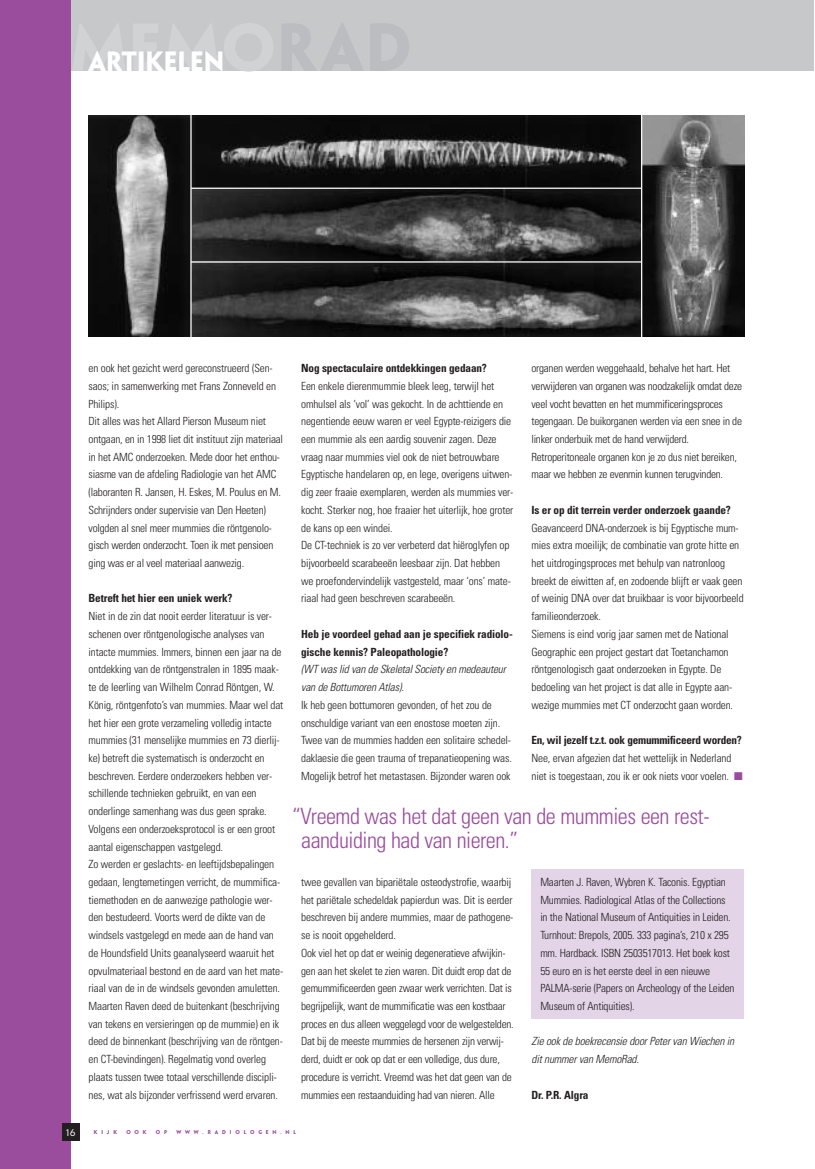
<style>
.page{position:relative;width:815px;height:1169px;background:#fff}
.page>*{position:absolute;margin:0;border:0;box-sizing:border-box;transform-origin:0 0}
.t1{font:25px "Penumbra MM 725 0";color:#fff}
.t2{font:300 condensed 22.5px/23.8px "Univers";letter-spacing:-.02em;color:#9a4c9d}
.t3{font:300 condensed 11.25px/17.8px "Univers";letter-spacing:-.015em;color:#231f20}
.t4{font:700 condensed 11.25px/17.8px "Univers";letter-spacing:-.015em;color:#231f20}
.t5{font:italic 300 condensed 11.25px/17.8px "Univers";letter-spacing:-.015em;color:#231f20}
.t6{font:8.75px "Penumbra MM 365 0";color:#fff}
.t7{font:5px "Penumbra MM 725 0";letter-spacing:.77em;color:#9a4c9d}
.s1{color:#9a4c9d}
</style>
<div class="page">
<div style="left:531px;top:868px;width:213px;height:151px;background:#e3d4e7"></div>
<div style="left:0;top:0;width:814px;height:71px;background:#c7c8ca"></div>
<div style="left:0;top:0;width:71px;height:1169px;background:#9a4c9d"></div>
<div style="left:62px;top:1123px;width:18px;height:18px;background:#231f20"></div>
<div style="left:292px;top:791px;width:452px;height:78px;background:#fff"></div>
<img style="left:89px;top:115px;width:101px;height:222px">
<svg style="left:642px;top:115px;width:102px;height:222px;background:#585858"></svg>
<svg style="left:192px;top:115px;width:449px;height:73px;background:#282828"></svg>
<svg style="left:192px;top:189px;width:449px;height:72px;background:#343434"></svg>
<svg style="left:192px;top:263px;width:449px;height:74px;background:#343434"></svg>
<h1 class="t1" style="left:89px;top:48px;width:137px">ARTIKELEN</h1>
<p class="t6" style="left:66px;top:1127px;width:11px">16</p>
<p class="t3" style="left:89px;top:360px;width:196px">en ook het gezicht werd gereconstrueerd (Sen&shy;saos; in samenwerking met Frans Zonneveld en Philips).<br>Dit alles was het Allard Pierson Museum niet ontgaan, en in 1998 liet dit instituut zijn materiaal in het AMC onderzoeken. Mede door het enthou&shy;siasme van de afdeling Radiologie van het AMC (laboranten R. Jansen, H. Eskes, M. Poulus en M.<br>Schrijnders onder supervisie van Den Heeten) volgden al snel meer mummies die röntgenolo&shy;gisch werden onderzocht. Toen ik met pensioen ging was er al veel materiaal aanwezig.</p>
<p class="t4" style="left:89px;top:591px;width:146px">Betreft het hier een uniek werk?</p>
<p class="t3" style="left:89px;top:608px;width:196px">Niet in de zin dat nooit eerder literatuur is ver&shy;schenen over röntgenologische analyses van intacte mummies. Immers, binnen een jaar na de ontdekking van de röntgenstralen in 1895 maak&shy;te de leerling van Wilhelm Conrad Röntgen, W.<br>König, röntgenfoto’s van mummies. Maar wel dat het hier een grote verzameling volledig intacte mummies (31 menselijke mummies en 73 dierlij&shy;ke) betreft die systematisch is onderzocht en beschreven. Eerdere onderzoekers hebben ver&shy;schillende technieken gebruikt, en van een onderlinge samenhang was dus geen sprake.<br>Volgens een onderzoeksprotocol is er een groot aantal eigenschappen vastgelegd.<br>Zo werden er geslachts- en leeftijdsbepalingen gedaan, lengtemetingen verricht, de mummifica&shy;tiemethoden en de aanwezige pathologie wer&shy;den bestudeerd. Voorts werd de dikte van de windsels vastgelegd en mede aan de hand van de Houndsfield Units geanalyseerd waaruit het opvulmateriaal bestond en de aard van het mate&shy;riaal van de in de windsels gevonden amuletten.<br>Maarten Raven deed de buitenkant (beschrijving van tekens en versieringen op de mummie) en ik deed de binnenkant (beschrijving van de röntgen&shy;en CT-bevindingen). Regelmatig vond overleg plaats tussen twee totaal verschillende discipli&shy;nes, wat als bijzonder verfrissend werd ervaren.</p>
<p class="t4" style="left:301px;top:360px;width:187px">Nog spectaculaire ontdekkingen gedaan?</p>
<p class="t3" style="left:301px;top:378px;width:214px">Een enkele dierenmummie bleek leeg, terwijl het omhulsel als ‘vol’ was gekocht. In de achttiende en negentiende eeuw waren er veel Egypte-reizigers die een mummie als een aardig souvenir zagen. Deze vraag naar mummies viel ook de niet betrouwbare Egyptische handelaren op, en lege, overigens uitwen&shy;dig zeer fraaie exemplaren, werden als mummies ver&shy;kocht. Sterker nog, hoe fraaier het uiterlijk, hoe groter de kans op een windei.<br>De CT-techniek is zo ver verbeterd dat hiëroglyfen op bijvoorbeeld scarabeeën leesbaar zijn. Dat hebben we proefondervindelijk vastgesteld, maar ‘ons’ mate&shy;riaal had geen beschreven scarabeeën.</p>
<p class="t4" style="left:301px;top:626px;width:213px">Heb je voordeel gehad aan je specifiek radiolo&shy;gische kennis? Paleopathologie?</p>
<p class="t5" style="left:301px;top:662px;width:206px">(WT was lid van de Skeletal Society en medeauteur van de Bottumoren Atlas).</p>
<p class="t3" style="left:301px;top:697px;width:212px">Ik heb geen bottumoren gevonden, of het zou de onschuldige variant van een enostose moeten zijn.<br>Twee van de mummies hadden een solitaire schedel&shy;daklaesie die geen trauma of trepanatieopening was.<br>Mogelijk betrof het metastasen. Bijzonder waren ook</p>
<p class="t3" style="left:531px;top:360px;width:212px">organen werden weggehaald, behalve het hart. Het verwijderen van organen was noodzakelijk omdat deze veel vocht bevatten en het mummificeringsproces tegengaan. De buikorganen werden via een snee in de linker onderbuik met de hand verwijderd.<br>Retroperitoneale organen kon je zo dus niet bereiken, maar we hebben ze evenmin kunnen terugvinden.</p>
<p class="t4" style="left:531px;top:502px;width:201px">Is er op dit terrein verder onderzoek gaande?</p>
<p class="t3" style="left:531px;top:520px;width:214px">Geavanceerd DNA-onderzoek is bij Egyptische mum&shy;mies extra moeilijk; de combinatie van grote hitte en het uitdrogingsproces met behulp van natronloog breekt de eiwitten af, en zodoende blijft er vaak geen of weinig DNA over dat bruikbaar is voor bijvoorbeeld familieonderzoek.<br>Siemens is eind vorig jaar samen met de National Geographic een project gestart dat Toetanchamon röntgenologisch gaat onderzoeken in Egypte. De bedoeling van het project is dat alle in Egypte aan&shy;wezige mummies met CT onderzocht gaan worden.</p>
<p class="t4" style="left:531px;top:732px;width:212px">En, wil jezelf t.z.t. ook gemummificeerd worden?</p>
<p class="t3" style="left:531px;top:750px;width:213px">Nee, ervan afgezien dat het wettelijk in Nederland niet is toegestaan, zou ik er ook niets voor voelen. <span class="s1">■</span></p>
<h2 class="t2" style="left:301px;top:807px;width:410px;text-indent:-9px">“Vreemd was het dat geen van de mummies een rest&shy;aanduiding had van nieren.”</h2>
<p class="t3" style="left:301px;top:874px;width:214px">twee gevallen van bipariëtale osteodystrofie, waarbij het pariëtale schedeldak papierdun was. Dit is eerder beschreven bij andere mummies, maar de pathogene&shy;se is nooit opgehelderd.<br>Ook viel het op dat er weinig degeneratieve afwijkin&shy;gen aan het skelet te zien waren. Dit duidt erop dat de gemummificeerden geen zwaar werk verrichten. Dat is begrijpelijk, want de mummificatie was een kostbaar proces en dus alleen weggelegd voor de welgestelden.<br>Dat bij de meeste mummies de hersenen zijn verwij&shy;derd, duidt er ook op dat er een volledige, dus dure, procedure is verricht. Vreemd was het dat geen van de mummies een restaanduiding had van nieren. Alle</p>
<p class="t3" style="left:540px;top:874px;width:196px">Maarten J. Raven, Wybren K. Taconis. Egyptian Mummies. Radiological Atlas of the Collections in the National Museum of Antiquities in Leiden.<br>Turnhout: Brepols, 2005. 333 pagina’s, 210 x 295 mm. Hardback. ISBN 2503517013. Het boek kost 55 euro en is het eerste deel in een nieuwe PALMA-serie (Papers on Archeology of the Leiden Museum of Antiquities).</p>
<p class="t5" style="left:531px;top:1034px;width:204px">Zie ook de boekrecensie door Peter van Wiechen in dit nummer van MemoRad.</p>
<p class="t4" style="left:531px;top:1087px;width:59px">Dr. P.R. Algra</p>
<p class="t7" style="left:94px;top:1129px;width:25px">KIJK</p>
<p class="t7" style="left:126px;top:1129px;width:22px">OOK</p>
<p class="t7" style="left:156px;top:1129px;width:13px">O P</p>
<p class="t7" style="left:177px;top:1129px;width:121px">WWW.RADIOLOGEN.NL</p>
</div>
